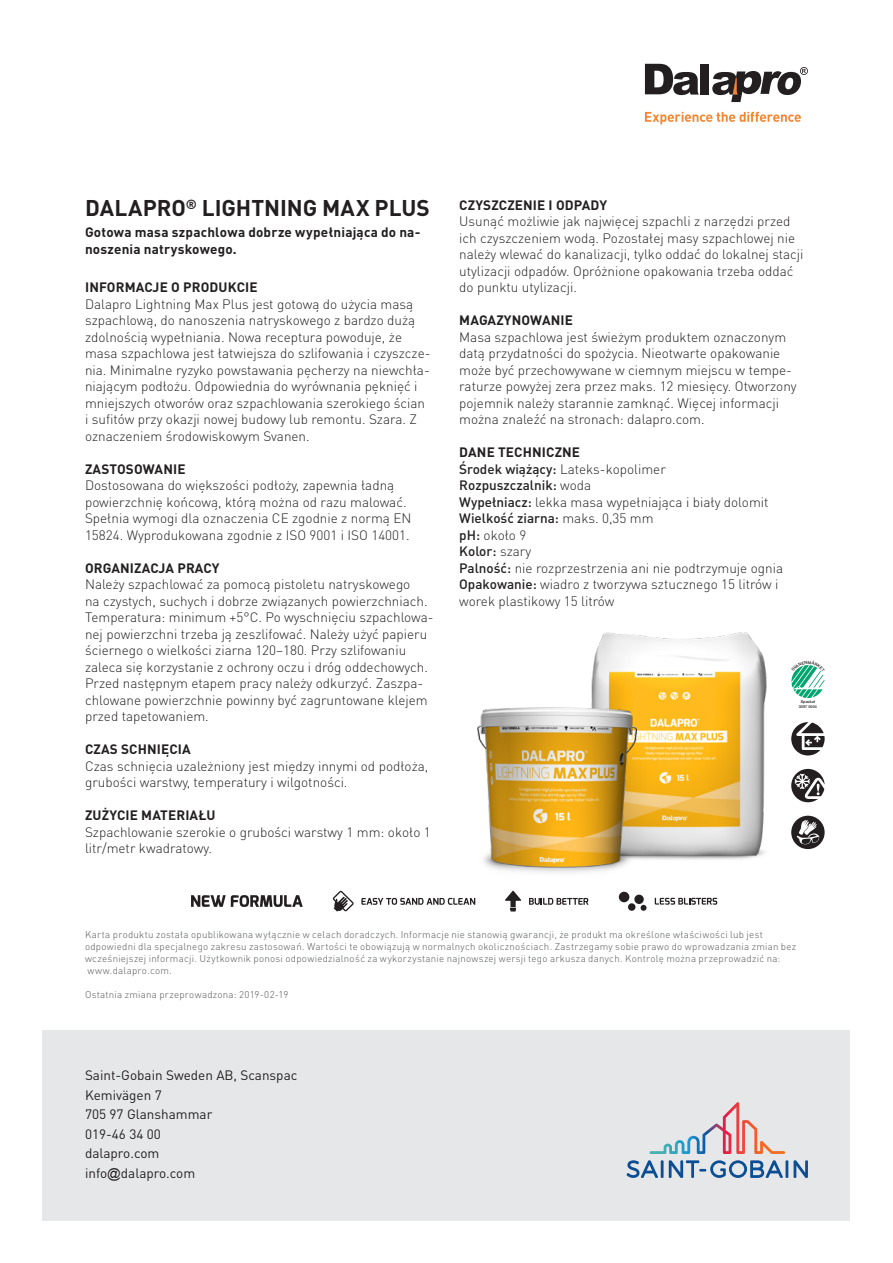
<style>
.page{position:relative;width:893px;height:1263px;background:#fff}
.page>*{position:absolute;margin:0;border:0;box-sizing:border-box;transform-origin:0 0}
.Underrubrik{font:700 22.5px "DIN Pro";color:#231f20}
.Bröd{font:300 13.5px/16.5px "DIN Pro";color:#231f20}
.Underrubrik-2{font:700 13.5px "DIN Pro";letter-spacing:.01em;color:#231f20}
.Text{font:13.5px "DIN Pro";color:#231f20}
.Bröd-2{font:700 13.5px/16.5px "DIN Pro";letter-spacing:.015em;color:#231f20}
.Bröd-3{font:500 13.5px "DIN Pro";color:#231f20}
.Bröd-4{font:300 9.75px/12px "DIN Pro";letter-spacing:.025em;color:#545557}
.t1{font:500 3.9px/4.7px "Helvetica Neue LT Std";color:#231f20;text-align:center}
.s1{font-weight:500}
.s2{font-weight:300}
.s3{font-family:"Arial"}
</style>
<div class="page">
<div style="left:43px;top:1029px;width:807px;height:191px;background:#e6e7e9"></div>
<svg style="left:627px;top:1160px;width:36px;height:18px"></svg>
<svg style="left:669px;top:1160px;width:114px;height:18px"></svg>
<hr style="left:785px;top:1160px;width:3px;height:18px;background:#0c4e94">
<svg style="left:794px;top:1160px;width:14px;height:18px"></svg>
<svg style="left:650px;top:1102px;width:135px;height:52px"></svg>
<svg style="left:645px;top:112px;width:156px;height:12px"></svg>
<svg style="left:645px;top:64px;width:54px;height:31px"></svg>
<div style="left:701px;top:64px;width:8px;height:31px;background:#231f20"></div>
<svg style="left:712px;top:67px;width:96px;height:35px"></svg>
<svg style="left:791px;top:769px;width:34px;height:33px"></svg>
<svg style="left:791px;top:722px;width:34px;height:33px"></svg>
<svg style="left:791px;top:816px;width:34px;height:33px"></svg>
<svg style="left:333px;top:891px;width:21px;height:21px"></svg>
<svg style="left:191px;top:895px;width:112px;height:12px"></svg>
<svg style="left:505px;top:890px;width:16px;height:21px"></svg>
<svg style="left:361px;top:898px;width:114px;height:7px"></svg>
<svg style="left:529px;top:898px;width:59px;height:7px"></svg>
<div style="left:619px;top:892px;width:10px;height:10px;background:#231f20;border-radius:50%"></div>
<div style="left:634px;top:895px;width:10px;height:9px;background:#231f20;border-radius:50%"></div>
<svg style="left:641px;top:905px;width:5px;height:6px"></svg>
<div style="left:628px;top:903px;width:7px;height:8px;background:#231f20;border-radius:50%"></div>
<svg style="left:655px;top:898px;width:62px;height:7px"></svg>
<img style="left:591px;top:632px;width:176px;height:228px">
<img style="left:477px;top:700px;width:177px;height:173px">
<svg style="left:791px;top:665px;width:34px;height:33px"></svg>
<p class="Underrubrik" style="left:85px;top:193px;width:346px">DALAPRO<sup>®</sup> LIGHTNING MAX PLUS</p>
<p class="Bröd-2" style="left:85px;top:224px;width:337px">Gotowa masa szpachlowa dobrze wypełniająca do na&shy;noszenia natryskowego.</p>
<p class="Underrubrik-2" style="left:85px;top:278px;width:174px">INFORMACJE O PRODUKCIE</p>
<p class="Bröd" style="left:85px;top:295px;width:347px">Dalapro Lightning Max Plus jest gotową do użycia masą szpachlową, do nanoszenia natryskowego z bardzo dużą zdolnością wypełniania. Nowa receptura powoduje, że masa szpachlowa jest łatwiejsza do szlifowania i czyszcze&shy;nia. Minimalne ryzyko powstawania pęcherzy na niewchła&shy;niającym podłożu. Odpowiednia do wyrównania pęknięć i mniejszych otworów oraz szpachlowania szerokiego ścian i sufitów przy okazji nowej budowy lub remontu. Szara. Z oznaczeniem środowiskowym Svanen.</p>
<p class="Underrubrik-2" style="left:85px;top:460px;width:102px">ZASTOSOWANIE</p>
<p class="Bröd" style="left:85px;top:476px;width:328px">Dostosowana do większości podłoży, zapewnia ładną powierzchnię końcową, którą można od razu malować.<br>Spełnia wymogi dla oznaczenia CE zgodnie z normą EN 15824. Wyprodukowana zgodnie z ISO 9001 i ISO 14001.</p>
<p class="Underrubrik-2" style="left:85px;top:559px;width:136px">ORGANIZACJA PRACY</p>
<p class="Bröd" style="left:85px;top:575px;width:350px">Należy szpachlować za pomocą pistoletu natryskowego<br>na czystych, suchych i dobrze związanych powierzchniach.<br>Temperatura: minimum +5°C. Po wyschnięciu szpachlowa&shy;nej powierzchni trzeba ją zeszlifować. Należy użyć papieru ściernego o wielkości ziarna 120–180. Przy szlifowaniu zaleca się korzystanie z ochrony oczu i dróg oddechowych.</p>
<p class="Bröd" style="left:85px;top:674px;width:344px">Przed następnym etapem pracy należy odkurzyć. Zaszpa&shy;chlowane powierzchnie powinny być zagruntowane klejem przed tapetowaniem.</p>
<p class="Underrubrik-2" style="left:85px;top:740px;width:107px">CZAS SCHNIĘCIA</p>
<p class="Bröd" style="left:85px;top:757px;width:345px">Czas schnięcia uzależniony jest między innymi od podłoża, grubości warstwy, temperatury i wilgotności.</p>
<p class="Underrubrik-2" style="left:85px;top:806px;width:132px">ZUŻYCIE MATERIAŁU</p>
<p class="Bröd" style="left:85px;top:823px;width:347px">Szpachlowanie szerokie o grubości warstwy 1 mm: około 1 litr/metr kwadratowy.</p>
<p class="Underrubrik-2" style="left:459px;top:195px;width:149px">CZYSZCZENIE I ODPADY</p>
<p class="Bröd" style="left:459px;top:212px;width:346px">Usunąć możliwie jak najwięcej szpachli z narzędzi przed ich czyszczeniem wodą. Pozostałej masy szpachlowej nie należy wlewać do kanalizacji, tylko oddać do lokalnej stacji utylizacji odpadów. Opróżnione opakowania trzeba oddać do punktu utylizacji.</p>
<p class="Underrubrik-2" style="left:459px;top:311px;width:115px">MAGAZYNOWANIE</p>
<p class="Bröd" style="left:459px;top:328px;width:339px">Masa szpachlowa jest świeżym produktem oznaczonym datą przydatności do spożycia. Nieotwarte opakowanie może być przechowywane w ciemnym miejscu w tempe&shy;raturze powyżej zera przez maks. 12 miesięcy. Otworzony pojemnik należy starannie zamknąć. Więcej informacji można znaleźć na stronach: dalapro.com.</p>
<p class="Underrubrik-2" style="left:459px;top:443px;width:122px">DANE TECHNICZNE</p>
<p class="Bröd" style="left:459px;top:460px;width:208px"><span class="s1">Środek wiążący:</span> Lateks-kopolimer</p>
<p class="Bröd-3" style="left:459px;top:476px;width:133px">Rozpuszczalnik: <span class="s2">woda</span></p>
<p class="Bröd" style="left:459px;top:493px;width:311px"><span class="s1">Wypełniacz:</span> lekka masa wypełniająca i biały dolomit</p>
<p class="Bröd-3" style="left:459px;top:509px;width:196px">Wielkość ziarna: <span class="s2">maks. 0,35 mm</span></p>
<p class="Bröd" style="left:459px;top:526px;width:69px"><span class="s1">pH:</span> około 9</p>
<p class="Bröd-3" style="left:459px;top:542px;width:73px">Kolor: <span class="s2">szary</span></p>
<p class="Bröd" style="left:459px;top:559px;width:325px"><span class="s1">Palność:</span> nie rozprzestrzenia ani nie podtrzymuje ognia</p>
<p class="Bröd" style="left:459px;top:575px;width:321px"><span class="s1">Opakowanie:</span> wiadro z tworzywa sztucznego 15 litrów i worek plastikowy 15 litrów</p>
<p class="t1" style="left:799px;top:699px;width:20px">Spackel<br>3097 0004</p>
<p class="Bröd-4" style="left:85px;top:928px;width:713px">Karta produktu została opublikowana wyłącznie w celach doradczych. Informacje nie stanowią gwarancji, że produkt ma określone właściwości lub jest odpowiedni dla specjalnego zakresu zastosowań. Wartości te obowiązują w normalnych okolicznościach. Zastrzegamy sobie prawo do wprowadzania zmian bez wcześniejszej informacji. Użytkownik ponosi odpowiedzialność za wykorzystanie najnowszej wersji tego arkusza danych. Kontrolę można przeprowadzić na: www.dalapro.com.</p>
<p class="Bröd-4" style="left:85px;top:988px;width:205px">Ostatnia zmiana przeprowadzona: 2019-02-19</p>
<p class="Text" style="left:85px;top:1066px;width:214px">Saint-Gobain Sweden AB, Scanspac</p>
<p class="Text" style="left:85px;top:1086px;width:78px">Kemivägen 7</p>
<p class="Text" style="left:85px;top:1105px;width:129px">705 97 Glanshammar</p>
<p class="Text" style="left:85px;top:1125px;width:77px">019-46 34 00</p>
<p class="Text" style="left:85px;top:1144px;width:76px">dalapro.com</p>
<p class="Text" style="left:85px;top:1164px;width:112px">info<span class="s3">@</span>dalapro.com</p>
</div>
